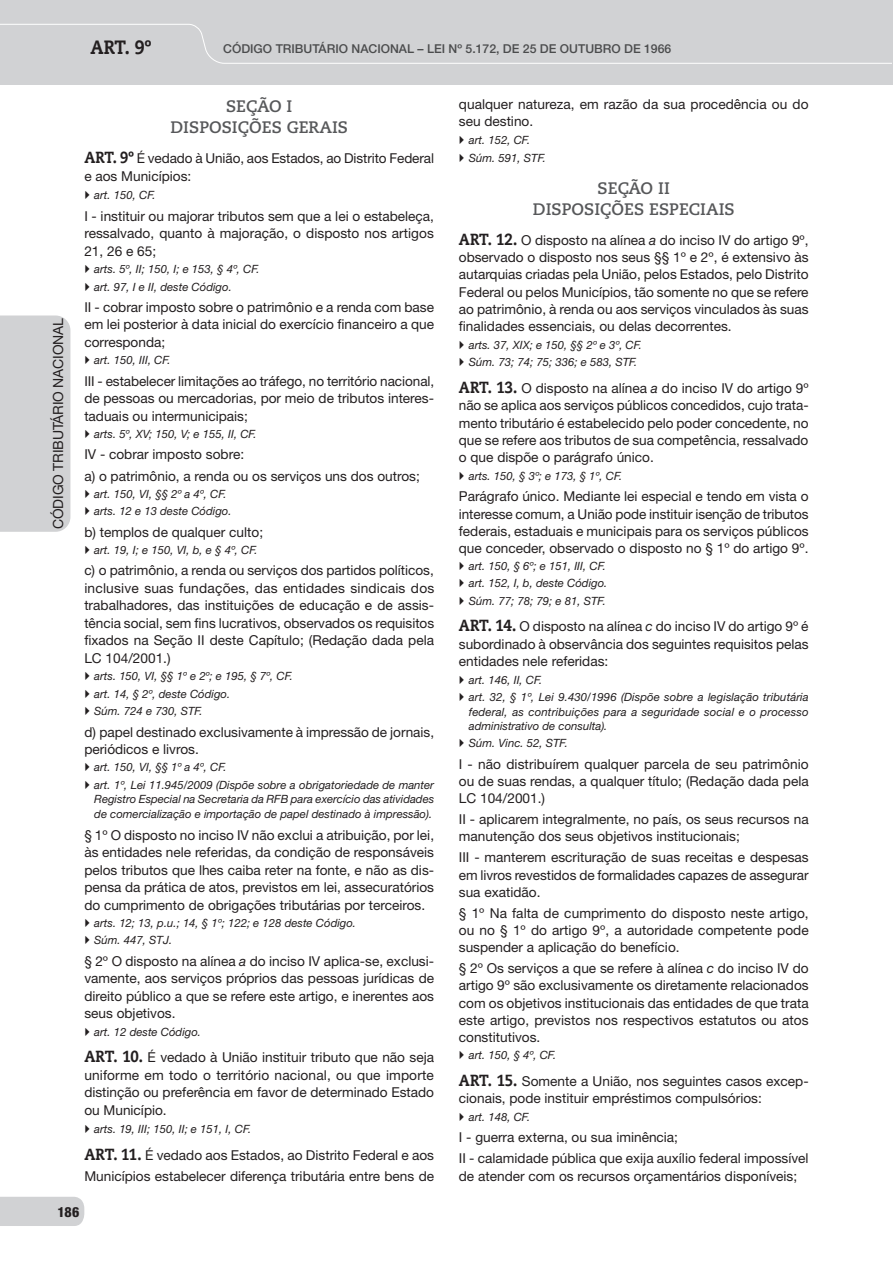
<style>
.page{position:relative;width:893px;height:1265px;background:#fff}
.page>*{position:absolute;margin:0;border:0;box-sizing:border-box;transform-origin:0 0}
.t1{font:800 19.25px "Caecilia LT Std";color:#231f20;scale:.88 1}
._04_seção{font:700 16.62px/21px "Caecilia LT Std";color:#57585a;text-align:center}
.t2{font:14px "Helvetica Neue LT Std";letter-spacing:-.01em;color:#231f20}
.t3{font:800 condensed 14px "Helvetica Neue LT Std";color:#231f20}
._08_artigo{font:13.65px/17.3px "Helvetica Neue LT Std";color:#231f20;text-align:justify}
.t4{font:500 12.25px "Helvetica Neue LT Std";color:#4b4c4d}
.t5{font:italic 11.38px/14.7px "Helvetica Neue LT Std";color:#231f20;text-align:justify}
.s1{font-family:"Caecilia LT Std";font-weight:800;font-size:16.1px}
.s2{font-style:italic}
</style>
<div class="page">
<div style="left:0;top:0;width:893px;height:84px;background:#d1d2d4"></div>
<svg style="left:0;top:24px;width:892px;height:40px"></svg>
<div style="left:0;top:315px;width:70px;height:217px;background:#d1d2d4"></div>
<div style="left:0;top:1197px;width:84px;height:29px;background:#d1d2d4"></div>
<p class="t2" style="left:50px;top:529px;width:212px;rotate:-90deg">CÓDIGO TRIBUTÁRIO NACIONAL</p>
<h1 class="t1" style="left:91px;top:35px;width:71px">Art. 9º</h1>
<p class="t4" style="left:223px;top:41px;width:154px">CÓDIGO TRIBUTÁRIO NACION</p>
<p class="t4" style="left:399px;top:41px;width:196px">AL – LEI Nº 5.172, DE 25 DE OUTUBR</p>
<p class="t4" style="left:611px;top:41px;width:61px">O DE 1966</p>
<p class="_04_seção" style="left:170px;top:96px;width:179px">SEÇÃO I<br>DISPOSIÇÕES GERAIS</p>
<p class="_08_artigo" style="left:84px;top:150px;width:351px"><span class="s1">ART. 9º</span> É vedado à União, aos Estados, ao Distrito Federal e aos Municípios:</p>
<p class="t5" style="left:94px;top:188px;width:63px">art. 150, CF.</p>
<p class="_08_artigo" style="left:84px;top:207px;width:351px">I ‑ instituir ou majorar tributos sem que a lei o estabeleça, ressalvado, quanto à majoração, o disposto nos artigos 21, 26 e 65;</p>
<p class="t5" style="left:94px;top:261px;width:167px">arts. 5º, II; 150, I; e 153, § 4º, CF.</p>
<p class="t5" style="left:94px;top:279px;width:139px">art. 97, I e II, deste Código.</p>
<p class="_08_artigo" style="left:84px;top:298px;width:351px">II ‑ cobrar imposto sobre o patrimônio e a renda com base em lei posterior à data inicial do exercício financeiro a que corresponda;</p>
<p class="t5" style="left:94px;top:353px;width:78px">art. 150, III, CF.</p>
<p class="_08_artigo" style="left:84px;top:372px;width:351px">III ‑ estabelecer limitações ao tráfego, no território nacional, de pessoas ou mercadorias, por meio de tributos interes‑ taduais ou intermunicipais;</p>
<p class="t5" style="left:94px;top:426px;width:164px">arts. 5º, XV; 150, V; e 155, II, CF.</p>
<p class="_08_artigo" style="left:84px;top:446px;width:161px">IV ‑ cobrar imposto sobre:</p>
<p class="_08_artigo" style="left:84px;top:467px;width:337px">a) o patrimônio, a renda ou os serviços uns dos outros;</p>
<p class="t5" style="left:94px;top:486px;width:134px">art. 150, VI, §§ 2º a 4º, CF.</p>
<p class="t5" style="left:94px;top:504px;width:139px">arts. 12 e 13 deste Código.</p>
<p class="_08_artigo" style="left:84px;top:523px;width:180px">b) templos de qualquer culto;</p>
<p class="t5" style="left:94px;top:542px;width:165px">art. 19, I; e 150, VI, b, e § 4º, CF.</p>
<p class="_08_artigo" style="left:84px;top:562px;width:351px">c) o patrimônio, a renda ou serviços dos partidos políticos, inclusive suas fundações, das entidades sindicais dos trabalhadores, das instituições de educação e de assis‑ tência social, sem fins lucrativos, observados os requisitos fixados na Seção II deste Capítulo; (Redação dada pela LC 104/2001.)</p>
<p class="t5" style="left:94px;top:668px;width:200px">arts. 150, VI, §§ 1º e 2º; e 195, § 7º, CF.</p>
<p class="t5" style="left:94px;top:686px;width:138px">art. 14, § 2º, deste Código.</p>
<p class="t5" style="left:94px;top:703px;width:110px">Súm. 724 e 730, STF.</p>
<p class="_08_artigo" style="left:84px;top:723px;width:351px">d) papel destinado exclusivamente à impressão de jornais, periódicos e livros.</p>
<p class="t5" style="left:94px;top:760px;width:134px">art. 150, VI, §§ 1º a 4º, CF.</p>
<p class="t5" style="left:94px;top:777px;width:341px">art. 1º, Lei 11.945/2009 (Dispõe sobre a obrigatoriedade de manter Registro Especial na Secretaria da RFB para exercício das atividades de comercialização e importação de papel destinado à impressão).</p>
<p class="_08_artigo" style="left:84px;top:826px;width:351px">§ 1º O disposto no inciso IV não exclui a atribuição, por lei, às entidades nele referidas, da condição de responsáveis pelos tributos que lhes caiba reter na fonte, e não as dis‑ pensa da prática de atos, previstos em lei, assecuratórios do cumprimento de obrigações tributárias por terceiros.</p>
<p class="t5" style="left:94px;top:915px;width:263px">arts. 12; 13, p.u.; 14, § 1º; 122; e 128 deste Código.</p>
<p class="t5" style="left:94px;top:933px;width:79px">Súm. 447, STJ.</p>
<p class="_08_artigo" style="left:84px;top:952px;width:351px">§ 2º O disposto na alínea <span class="s2">a</span> do inciso IV aplica‑se, exclusi‑ vamente, aos serviços próprios das pessoas jurídicas de direito público a que se refere este artigo, e inerentes aos seus objetivos.</p>
<p class="t5" style="left:94px;top:1024px;width:108px">art. 12 deste Código.</p>
<p class="_08_artigo" style="left:84px;top:1049px;width:351px"><span class="s1">ART. 10.</span> É vedado à União instituir tributo que não seja uniforme em todo o território nacional, ou que importe distinção ou preferência em favor de determinado Estado ou Município.</p>
<p class="t5" style="left:94px;top:1122px;width:158px">arts. 19, III; 150, II; e 151, I, CF.</p>
<p class="_08_artigo" style="left:84px;top:1145px;width:351px;line-height:20.5px"><span class="s1">ART. 11.</span> É vedado aos Estados, ao Distrito Federal e aos<br>Municípios estabelecer diferença tributária entre bens de</p>
<p class="_08_artigo" style="left:459px;top:95px;width:351px">qualquer natureza, em razão da sua procedência ou do seu destino.</p>
<p class="t5" style="left:469px;top:133px;width:63px">art. 152, CF.</p>
<p class="t5" style="left:469px;top:150px;width:79px">Súm. 591, STF.</p>
<p class="_04_seção" style="left:533px;top:178px;width:203px">SEÇÃO II<br>DISPOSIÇÕES ESPECIAIS</p>
<p class="_08_artigo" style="left:459px;top:231px;width:351px"><span class="s1">ART. 12.</span> O disposto na alínea <span class="s2">a</span> do inciso IV do artigo 9º, observado o disposto nos seus §§ 1º e 2º, é extensivo às autarquias criadas pela União, pelos Estados, pelo Distrito Federal ou pelos Municípios, tão somente no que se refere ao patrimônio, à renda ou aos serviços vinculados às suas finalidades essenciais, ou delas decorrentes.</p>
<p class="t5" style="left:469px;top:338px;width:175px">arts. 37, XIX; e 150, §§ 2º e 3º, CF.</p>
<p class="t5" style="left:469px;top:355px;width:170px">Súm. 73; 74; 75; 336; e 583, STF.</p>
<p class="_08_artigo" style="left:459px;top:379px;width:351px"><span class="s1">ART. 13.</span> O disposto na alínea <span class="s2">a</span> do inciso IV do artigo 9º não se aplica aos serviços públicos concedidos, cujo trata‑ mento tributário é estabelecido pelo poder concedente, no que se refere aos tributos de sua competência, ressalvado o que dispõe o parágrafo único.</p>
<p class="t5" style="left:469px;top:469px;width:155px">arts. 150, § 3º; e 173, § 1º, CF.</p>
<p class="_08_artigo" style="left:459px;top:488px;width:351px">Parágrafo único. Mediante lei especial e tendo em vista o interesse comum, a União pode instituir isenção de tributos federais, estaduais e municipais para os serviços públicos que conceder, observado o disposto no § 1º do artigo 9º.</p>
<p class="t5" style="left:469px;top:559px;width:139px">art. 150, § 6º; e 151, III, CF.</p>
<p class="t5" style="left:469px;top:576px;width:140px">art. 152, I, b, deste Código.</p>
<p class="t5" style="left:469px;top:593px;width:139px">Súm. 77; 78; 79; e 81, STF.</p>
<p class="_08_artigo" style="left:459px;top:618px;width:351px"><span class="s1">ART. 14.</span> O disposto na alínea <span class="s2">c</span> do inciso IV do artigo 9º é subordinado à observância dos seguintes requisitos pelas entidades nele referidas:</p>
<p class="t5" style="left:469px;top:672px;width:75px">art. 146, II, CF.</p>
<p class="t5" style="left:469px;top:690px;width:341px">art. 32, § 1º, Lei 9.430/1996 (Dispõe sobre a legislação tributária federal, as contribuições para a seguridade social e o processo administrativo de consulta).</p>
<p class="t5" style="left:469px;top:736px;width:101px">Súm. Vinc. 52, STF.</p>
<p class="_08_artigo" style="left:459px;top:755px;width:351px">I ‑ não distribuírem qualquer parcela de seu patrimônio ou de suas rendas, a qualquer título; (Redação dada pela LC 104/2001.)</p>
<p class="_08_artigo" style="left:459px;top:810px;width:351px">II ‑ aplicarem integralmente, no país, os seus recursos na manutenção dos seus objetivos institucionais;</p>
<p class="_08_artigo" style="left:459px;top:849px;width:351px">III ‑ manterem escrituração de suas receitas e despesas em livros revestidos de formalidades capazes de assegurar sua exatidão.</p>
<p class="_08_artigo" style="left:459px;top:904px;width:351px">§ 1º Na falta de cumprimento do disposto neste artigo, ou no § 1º do artigo 9º, a autoridade competente pode suspender a aplicação do benefício.</p>
<p class="_08_artigo" style="left:459px;top:959px;width:351px">§ 2º Os serviços a que se refere à alínea <span class="s2">c</span> do inciso IV do artigo 9º são exclusivamente os diretamente relacionados com os objetivos institucionais das entidades de que trata este artigo, previstos nos respectivos estatutos ou atos constitutivos.</p>
<p class="t5" style="left:469px;top:1048px;width:89px">art. 150, § 4º, CF.</p>
<p class="_08_artigo" style="left:459px;top:1072px;width:351px"><span class="s1">ART. 15.</span> Somente a União, nos seguintes casos excep‑ cionais, pode instituir empréstimos compulsórios:</p>
<p class="t5" style="left:469px;top:1110px;width:63px">art. 148, CF.</p>
<p class="_08_artigo" style="left:459px;top:1129px;width:221px">I ‑ guerra externa, ou sua iminência;</p>
<p class="_08_artigo" style="left:459px;top:1150px;width:351px">II ‑ calamidade pública que exija auxílio federal impossível de atender com os recursos orçamentários disponíveis;</p>
<p class="t3" style="left:58px;top:1203px;width:23px">186</p>
</div>
